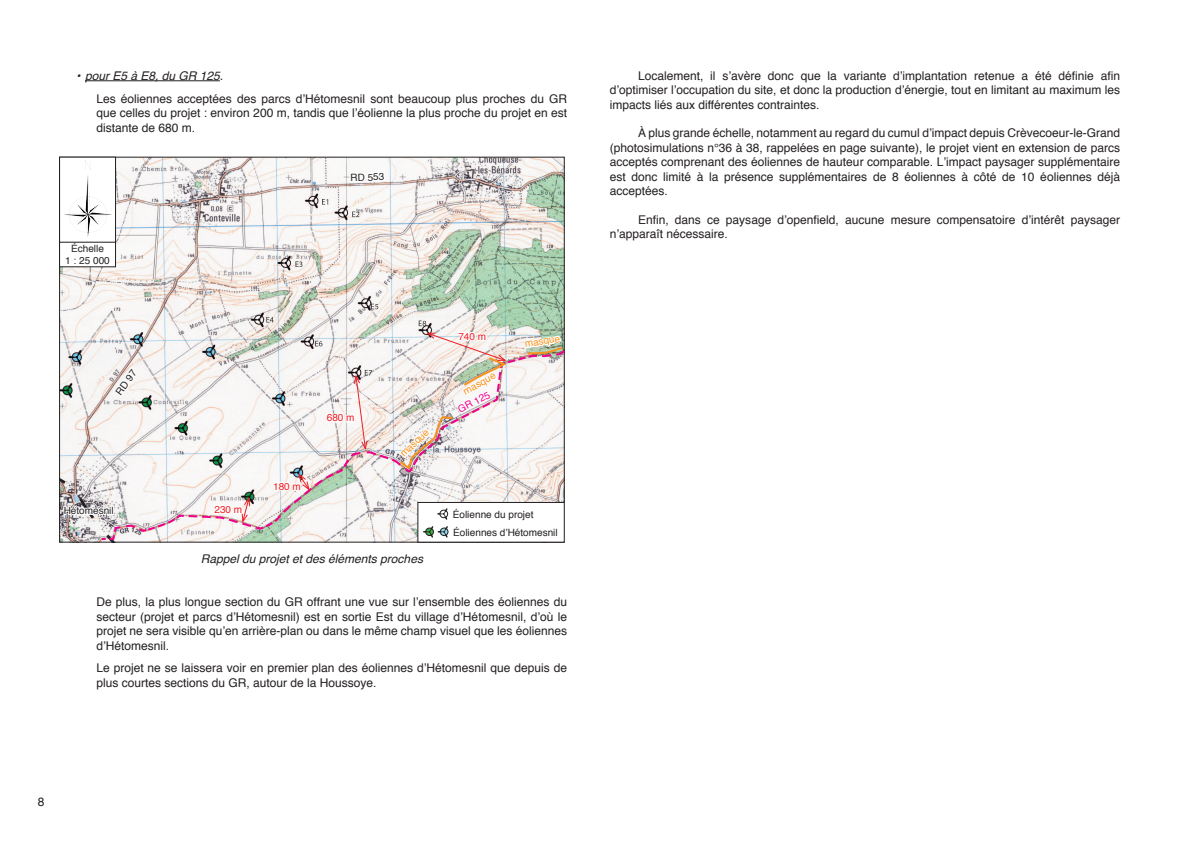
<style>
.page{position:relative;width:1191px;height:842px;background:#fff}
.page>*{position:absolute;margin:0;border:0;box-sizing:border-box;transform-origin:0 0}
.Texte_normal{font:12px/14.4px "Helvetica";color:#231f20;text-align:justify}
.Liste_____sans_puce{font:12px/14.4px "Helvetica";color:#231f20;text-align:justify}
.Titre_bas_de_figure{font:italic 12px "Helvetica";color:#231f20}
.Liste_____à_puces_ro{font:italic 12px "Helvetica";color:#231f20}
.t1{font:10px/12px "Helvetica";color:#231f20;text-align:center}
.t2{font:10px "Helvetica";color:#f7931d}
.t3{font:10px "Helvetica";color:#ee1d23}
.t4{font:10px "Helvetica";color:#ed028c}
</style>
<div class="page">
<hr style="left:85px;top:80px;width:135px;height:1px;background:#231f20">
<img style="left:61px;top:159px;width:502px;height:382px">
<svg style="left:349px;top:156px;width:37px;height:89px"></svg>
<svg style="left:62px;top:504px;width:38px;height:13px"></svg>
<svg style="left:100px;top:349px;width:465px;height:192px"></svg>
<div style="left:60px;top:157px;width:55px;height:85px;background:#fff"></div>
<img style="left:64px;top:160px;width:48px;height:77px">
<div style="left:59px;top:157px;width:57px;height:86px;border:1px solid #231f20"></div>
<div style="left:60px;top:242px;width:55px;height:25px;background:#fff"></div>
<div style="left:59px;top:242px;width:57px;height:25px;border:1px solid #231f20"></div>
<div style="left:418px;top:502px;width:146px;height:40px;background:#fff"></div>
<div style="left:417px;top:502px;width:148px;height:41px;border:1px solid #231f20"></div>
<svg style="left:423px;top:508px;width:26px;height:30px"></svg>
<svg style="left:186px;top:495px;width:70px;height:34px"></svg>
<svg style="left:263px;top:472px;width:64px;height:57px"></svg>
<svg style="left:325px;top:373px;width:43px;height:78px"></svg>
<img style="left:377px;top:328px;width:187px;height:143px">
<p class="Liste_____à_puces_ro" style="left:77px;top:66px;width:148px">• pour E5 à E8, du GR 125.</p>
<p class="Liste_____sans_puce" style="left:96px;top:92px;width:472px">Les éoliennes acceptées des parcs d’Hétomesnil sont beaucoup plus proches du GR que celles du projet : environ 200 m, tandis que l’éolienne la plus proche du projet en est distante de 680 m.</p>
<p class="t1" style="left:65px;top:243px;width:46px">Échelle<br>1 : 25 000</p>
<p class="t1" style="left:113px;top:390px;width:30px;rotate:-55deg">RD 97</p>
<p class="t1" style="left:64px;top:505px;width:52px">Hétomesnil</p>
<p class="t1" style="left:350px;top:172px;width:35px;rotate:-2deg">RD 553</p>
<p class="t3" style="left:214px;top:502px;width:29px">230 m</p>
<p class="t3" style="left:273px;top:479px;width:29px">180 m</p>
<p class="t3" style="left:327px;top:410px;width:29px">680 m</p>
<p class="t2" style="left:396px;top:449px;width:37px;rotate:-43deg">masque</p>
<p class="t3" style="left:458px;top:329px;width:29px">740 m</p>
<p class="t2" style="left:460px;top:385px;width:37px;rotate:-28deg">masque</p>
<p class="t4" style="left:455px;top:403px;width:36px;rotate:-27deg">GR 125</p>
<p class="t2" style="left:523px;top:337px;width:37px;rotate:-10deg">masque</p>
<p class="t1" style="left:453px;top:508px;width:82px">Éolienne du projet</p>
<p class="t1" style="left:453px;top:526px;width:106px">Éoliennes d’Hétomesnil</p>
<p class="Titre_bas_de_figure" style="left:201px;top:549px;width:224px">Rappel du projet et des éléments proches</p>
<p class="Liste_____sans_puce" style="left:96px;top:595px;width:472px">De plus, la plus longue section du GR offrant une vue sur l’ensemble des éoliennes du secteur (projet et parcs d’Hétomesnil) est en sortie Est du village d’Hétomesnil, d’où le projet ne sera visible qu’en arrière-plan ou dans le même champ visuel que les éoliennes d’Hétomesnil.</p>
<p class="Liste_____sans_puce" style="left:96px;top:661px;width:472px">Le projet ne se laissera voir en premier plan des éoliennes d’Hétomesnil que depuis de plus courtes sections du GR, autour de la Houssoye.</p>
<p class="Texte_normal" style="left:609px;top:69px;width:512px;text-indent:28px">Localement, il s’avère donc que la variante d’implantation retenue a été définie afin d’optimiser l’occupation du site, et donc la production d’énergie, tout en limitant au maximum les impacts liés aux différentes contraintes.</p>
<p class="Texte_normal" style="left:609px;top:126px;width:512px;text-indent:28px">À plus grande échelle, notamment au regard du cumul d’impact depuis Crèvecoeur-le-Grand (photosimulations n°36 à 38, rappelées en page suivante), le projet vient en extension de parcs acceptés comprenant des éoliennes de hauteur comparable. L’impact paysager supplémentaire est donc limité à la présence supplémentaires de 8 éoliennes à côté de 10 éoliennes déjà acceptées.</p>
<p class="Texte_normal" style="left:609px;top:213px;width:512px;text-indent:28px">Enfin, dans ce paysage d’openfield, aucune mesure compensatoire d’intérêt paysager n’apparaît nécessaire.</p>
<p class="Texte_normal" style="left:38px;top:795px;width:8px">8</p>
</div>
